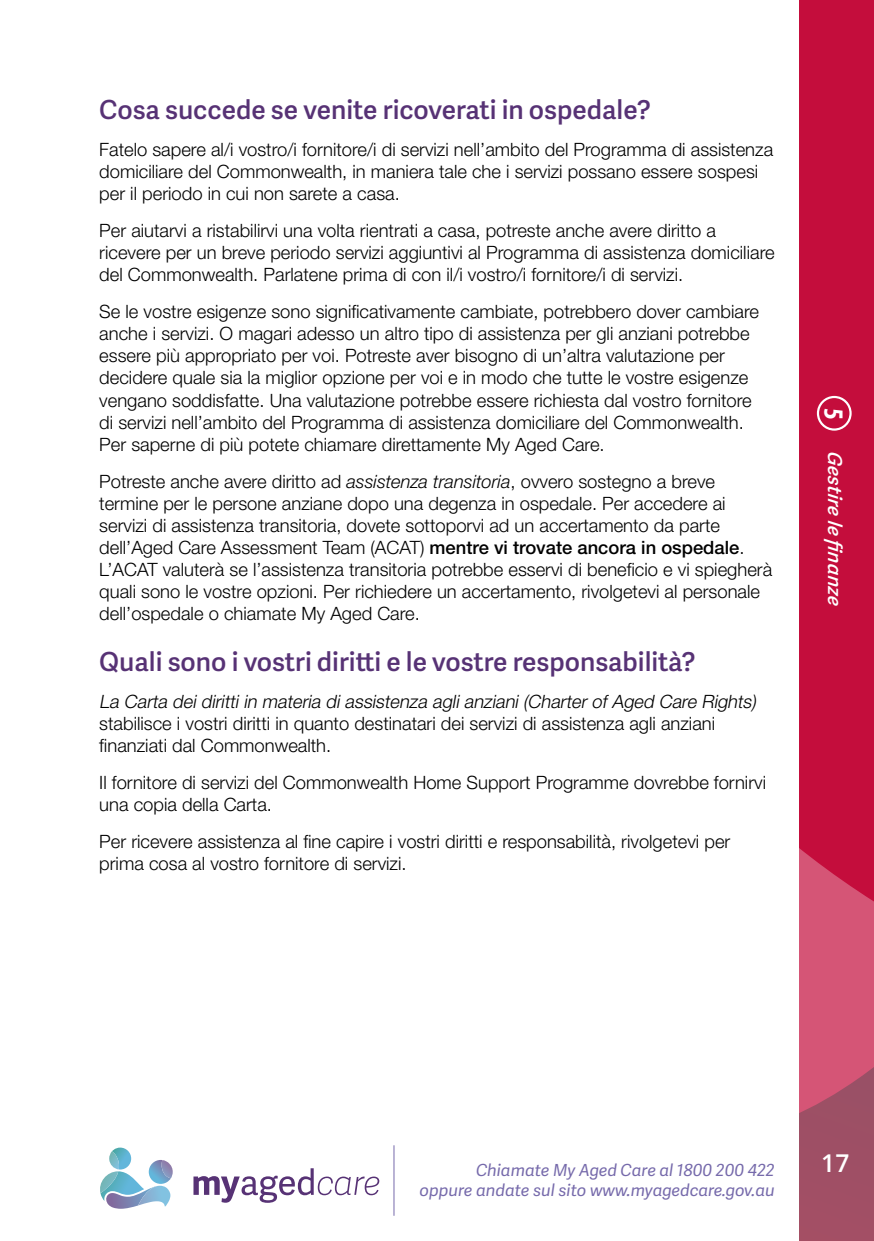
<style>
.page{position:relative;width:874px;height:1241px;background:#fff}
.page>*{position:absolute;margin:0;border:0;box-sizing:border-box;transform-origin:0 0}
.t1{font:700 condensed 28px "Myriad Pro";color:#fff}
.t2{font:600 26.25px "Adelle Sans";color:#573275}
.t3{font:600 24.5px "Open Sans";color:#fff}
.t4{font:italic 600 19.25px "Adelle Sans";color:#fff}
.t5{font:300 18.38px/22.1px "Helvetica Neue LT Std";color:#000}
.t6{font:italic 300 18.38px "Helvetica Neue LT Std";color:#000}
.t7{font:italic 16.62px/19.9px "Adelle Sans";color:#766aab;text-align:right}
.s1{font-style:italic}
.s2{font-weight:500}
</style>
<div class="page">
<div style="left:799px;top:0;width:74px;height:844px;background:#c40d3c"></div>
<svg style="left:799px;top:844px;width:74px;height:396px;background:#bf4d6b"></svg>
<svg style="left:193px;top:1168px;width:186px;height:34px"></svg>
<svg style="left:100px;top:1147px;width:73px;height:61px"></svg>
<hr style="left:393px;top:1145px;width:1px;height:70px;background:#766aab">
<div style="left:817px;top:397px;width:33px;height:32px;background:#c40d3c;border-radius:50%"></div>
<div style="left:816px;top:396px;width:35px;height:34px;border:2px solid #fff;border-radius:50%"></div>
<h2 class="t2" style="left:99px;top:91px;width:553px">Cosa succede se venite ricoverati in ospedale?</h2>
<p class="t5" style="left:99px;top:138px;width:675px">Fatelo sapere al/i vostro/i fornitore/i di servizi nell’ambito del Programma di assistenza domiciliare del Commonwealth, in maniera tale che i servizi possano essere sospesi per il periodo in cui non sarete a casa.</p>
<p class="t5" style="left:99px;top:219px;width:676px">Per aiutarvi a ristabilirvi una volta rientrati a casa, potreste anche avere diritto a ricevere per un breve periodo servizi aggiuntivi al Programma di assistenza domiciliare del Commonwealth. Parlatene prima di con il/i vostro/i fornitore/i di servizi.</p>
<p class="t5" style="left:99px;top:300px;width:661px">Se le vostre esigenze sono significativamente cambiate, potrebbero dover cambiare anche i servizi. O magari adesso un altro tipo di assistenza per gli anziani potrebbe essere più appropriato per voi. Potreste aver bisogno di un’altra valutazione per decidere quale sia la miglior opzione per voi e in modo che tutte le vostre esigenze vengano soddisfatte. Una valutazione potrebbe essere richiesta dal vostro fornitore di servizi nell’ambito del Programma di assistenza domiciliare del Commonwealth.<br>Per saperne di più potete chiamare direttamente My Aged Care.</p>
<p class="t5" style="left:99px;top:469px;width:674px">Potreste anche avere diritto ad <span class="s1">assistenza transitoria</span>, ovvero sostegno a breve termine per le persone anziane dopo una degenza in ospedale. Per accedere ai servizi di assistenza transitoria, dovete sottoporvi ad un accertamento da parte dell’Aged Care Assessment Team (ACAT) <span class="s2">mentre vi trovate ancora in ospedale</span>.<br>L’ACAT valuterà se l’assistenza transitoria potrebbe esservi di beneficio e vi spiegherà quali sono le vostre opzioni. Per richiedere un accertamento, rivolgetevi al personale dell’ospedale o chiamate My Aged Care.</p>
<h2 class="t2" style="left:99px;top:642px;width:597px">Quali sono i vostri diritti e le vostre responsabilità?</h2>
<p class="t6" style="left:99px;top:690px;width:657px">La Carta dei diritti in materia di assistenza agli anziani (Charter of Aged Care Rights)</p>
<p class="t5" style="left:99px;top:712px;width:617px">stabilisce i vostri diritti in quanto destinatari dei servizi di assistenza agli anziani finanziati dal Commonwealth.</p>
<p class="t5" style="left:99px;top:771px;width:668px">Il fornitore di servizi del Commonwealth Home Support Programme dovrebbe fornirvi una copia della Carta.</p>
<p class="t5" style="left:99px;top:830px;width:632px">Per ricevere assistenza al fine capire i vostri diritti e responsabilità, rivolgetevi per prima cosa al vostro fornitore di servizi.</p>
<h1 class="t1" style="left:850px;top:407px;width:13px;rotate:90deg">5</h1>
<p class="t4" style="left:848px;top:451px;width:160px;rotate:90deg">Gestire le finanze</p>
<p class="t7" style="left:419px;top:1159px;width:356px">Chiamate My Aged Care al 1800 200 422 oppure andate sul sito www.myagedcare.gov.au</p>
<h3 class="t3" style="left:820px;top:1145px;width:30px">17</h3>
</div>
